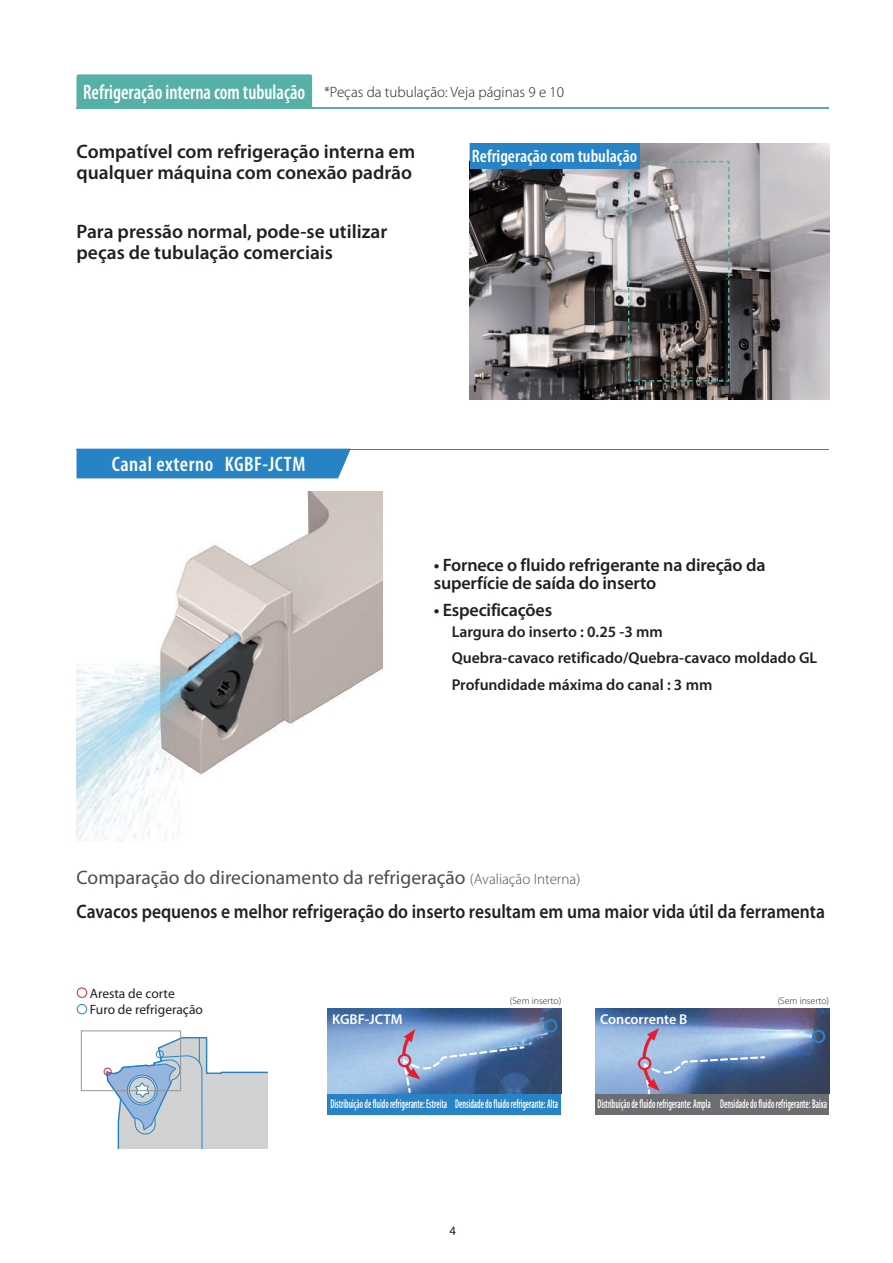
<style>
.page{position:relative;width:893px;height:1263px;background:#fff}
.page>*{position:absolute;margin:0;border:0;box-sizing:border-box;transform-origin:0 0}
.t1{font:600 condensed 21px "Myriad Pro";color:#fff;scale:.9 1}
.t2{font:600 condensed 21px "Myriad Pro";letter-spacing:.025em;color:#fff}
.t3{font:600 19.5px/21px "Myriad Pro";color:#231f20}
.t4{font:600 19.5px "Myriad Pro";color:#231f20;scale:.9 1}
.t5{font:19.5px "Myriad Pro";color:#4b4c4d}
.t6{font:600 18px/18px "Myriad Pro";letter-spacing:-.01em;color:#231f20}
.t7{font:600 condensed 18px "Myriad Pro";color:#fff}
.t8{font:600 15.75px/26.5px "Myriad Pro";color:#231f20}
.t9{font:300 15px "Myriad Pro";color:#231f20}
.t10{font:600 14.25px "Myriad Pro";color:#fff}
.t11{font:13.5px/16.5px "Myriad Pro";color:#231f20}
.t12{font:600 condensed 12.75px "Myriad Pro";color:#fff;scale:.65 1}
.t13{font:12.75px "Myriad Pro";color:#231f20}
.t14{font:300 9.75px "Myriad Pro";color:#231f20}
.s1{font-weight:300;font-size:15px}
</style>
<div class="page">
<div style="left:77px;top:74px;width:235px;height:34px;background:#55b0a5;border-radius:2px"></div>
<hr style="left:77px;top:107px;width:752px;height:1px;background:#55b0a5">
<img style="left:470px;top:143px;width:359px;height:257px">
<svg style="left:627px;top:160px;width:103px;height:222px;background:#7f7c7d"></svg>
<img style="left:77px;top:491px;width:306px;height:351px">
<div style="left:77px;top:988px;width:10px;height:10px;border:1px solid #e41d2f;border-radius:50%"></div>
<div style="left:77px;top:1004px;width:10px;height:10px;border:1px solid #2783c5;border-radius:50%"></div>
<svg style="left:105px;top:1036px;width:163px;height:112px"></svg>
<div style="left:104px;top:1068px;width:8px;height:8px;border:1px solid #e41d2f;border-radius:50%"></div>
<div style="left:156px;top:1050px;width:8px;height:8px;border:1px solid #2783c5;border-radius:50%"></div>
<div style="left:81px;top:1030px;width:100px;height:61px;border:1px solid #939598"></div>
<div style="left:327px;top:1093px;width:234px;height:21px;background:#2783c5"></div>
<img style="left:327px;top:1009px;width:234px;height:84px">
<div style="left:544px;top:1019px;width:13px;height:14px;border:2px solid #2783c5;border-radius:50%"></div>
<div style="left:398px;top:1054px;width:13px;height:13px;border:2px solid #e41d2f;border-radius:50%"></div>
<svg style="left:400px;top:1029px;width:126px;height:65px;background:#7893bc"></svg>
<div style="left:595px;top:1093px;width:234px;height:21px;background:#6c6d70"></div>
<img style="left:595px;top:1009px;width:234px;height:84px">
<div style="left:812px;top:1030px;width:13px;height:13px;border:2px solid #2783c5;border-radius:50%"></div>
<div style="left:638px;top:1057px;width:13px;height:13px;border:2px solid #e41d2f;border-radius:50%"></div>
<svg style="left:641px;top:1028px;width:125px;height:67px;background:#8096bb"></svg>
<hr style="left:77px;top:449px;width:752px;height:1px;background:#2783c5">
<div style="left:77px;top:450px;width:274px;height:28px;background:#2783c5"></div>
<div style="left:470px;top:143px;width:169px;height:26px;background:#2783c5"></div>
<h1 class="t1" style="left:83px;top:80px;width:248px">Refrigeração interna com tubulação</h1>
<p class="t9" style="left:324px;top:83px;width:242px">*Peças da tubulação: Veja páginas 9 e 10</p>
<h2 class="t3" style="left:77px;top:140px;width:340px">Compatível com refrigeração interna em qualquer máquina com conexão padrão</h2>
<h2 class="t3" style="left:77px;top:220px;width:312px">Para pressão normal, pode-se utilizar peças de tubulação comerciais</h2>
<h3 class="t7" style="left:472px;top:146px;width:167px">Refrigeração com tubulação</h3>
<h1 class="t2" style="left:112px;top:452px;width:195px">Canal externo KGBF-JCTM</h1>
<h3 class="t6" style="left:434px;top:555px;width:333px">• Fornece o fluido refrigerante na direção da superfície de saída do inserto</h3>
<h3 class="t6" style="left:434px;top:600px;width:120px">• Especificações</h3>
<p class="t8" style="left:452px;top:618px;width:367px">Largura do inserto : 0.25 -3 mm<br>Quebra-cavaco retificado/Quebra-cavaco moldado GL<br>Profundidade máxima do canal : 3 mm</p>
<h2 class="t5" style="left:77px;top:866px;width:505px">Comparação do direcionamento da refrigeração <span class="s1">(Avaliação Interna)</span></h2>
<h2 class="t4" style="left:77px;top:899px;width:833px">Cavacos pequenos e melhor refrigeração do inserto resultam em uma maior vida útil da ferramenta</h2>
<p class="t11" style="left:90px;top:985px;width:115px">Aresta de corte<br>Furo de refrigeração</p>
<p class="t14" style="left:510px;top:995px;width:53px">(Sem inserto)</p>
<p class="t14" style="left:778px;top:995px;width:53px">(Sem inserto)</p>
<p class="t10" style="left:332px;top:1010px;width:72px">KGBF-JCTM</p>
<p class="t10" style="left:600px;top:1010px;width:89px">Concorrente B</p>
<p class="t12" style="left:331px;top:1097px;width:352px">Distribuição de fluido refrigerante: Estreita Densidade do fluido refrigerante: Alta</p>
<p class="t12" style="left:597px;top:1097px;width:355px">Distribuição de fluido refrigerante: Ampla Densidade do fluido refrigerante: Baixa</p>
<p class="t13" style="left:450px;top:1223px;width:8px">4</p>
</div>
